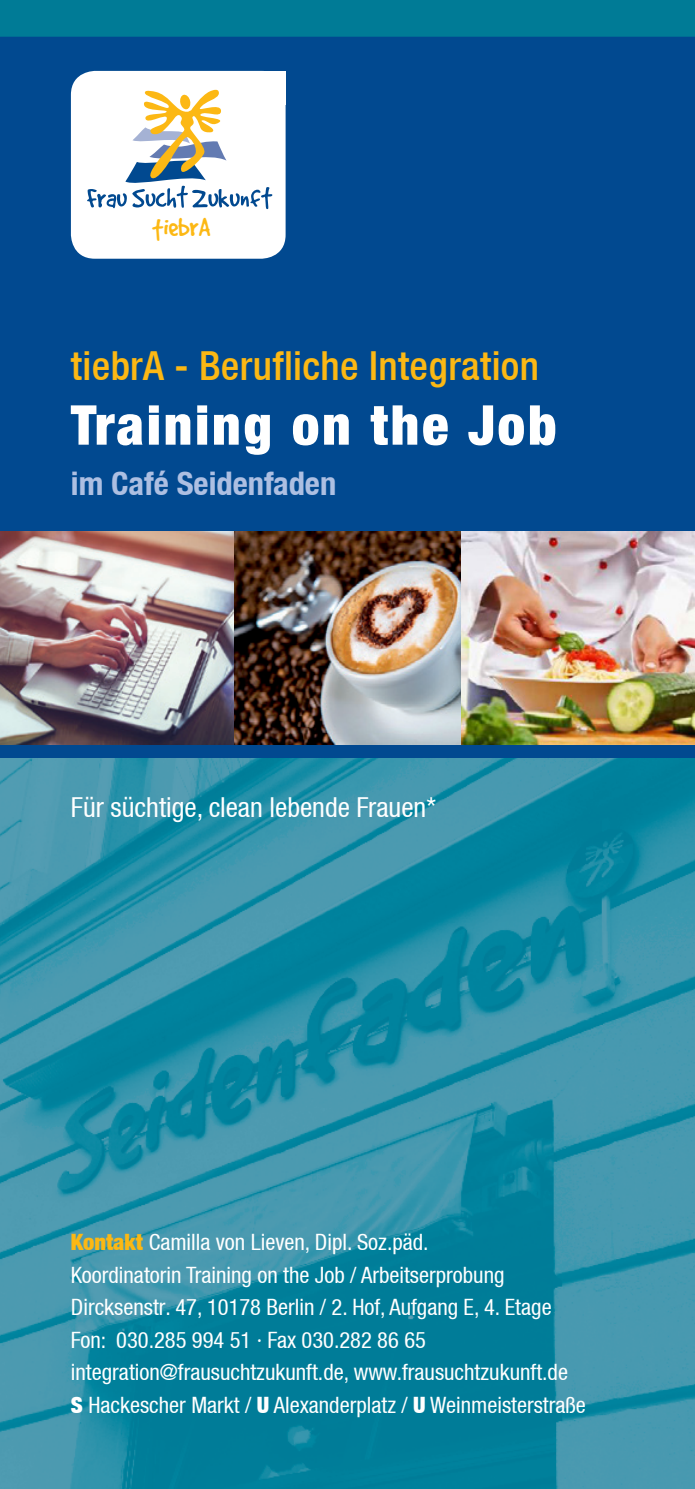
<style>
.page{position:relative;width:695px;height:1489px;background:#fff}
.page>*{position:absolute;margin:0;border:0;box-sizing:border-box;transform-origin:0 0}
.t1{font:900 condensed 55px "Helvetica Neue LT";letter-spacing:.05em;color:#fff}
.t2{font:500 condensed 40px "Helvetica Neue LT";letter-spacing:.01em;color:#fcb814}
.t3{font:700 condensed 32.5px "Helvetica Neue LT";color:#adbfe2}
.t4{font:28.5px "Good Dog Plain";color:#fcb814}
.t5{font:condensed 27.5px "Helvetica Neue LT";color:#fff}
.t6{font:condensed 22.5px "Helvetica Neue LT";color:#fff}
.s1{font-weight:900;color:#fcb814}
.s2{font-weight:900}
</style>
<div class="page">
<div style="left:0;top:0;width:694px;height:643px;background:#014990"></div>
<div style="left:232px;top:71px;width:53px;height:33px;background:#fff"></div>
<div style="left:71px;top:71px;width:214px;height:188px;background:#fff;border-radius:24px"></div>
<svg style="left:87px;top:89px;width:185px;height:120px"></svg>
<div style="left:0;top:744px;width:694px;height:14px;background:#014990"></div>
<div style="left:0;top:0;width:694px;height:37px;background:#007b96"></div>
<img style="left:0;top:758px;width:694px;height:730px">
<img style="left:0;top:531px;width:694px;height:213px">
<p class="t4" style="left:152px;top:213px;width:60px">tiebrA</p>
<p class="t2" style="left:71px;top:341px;width:469px">tiebrA - Berufliche Integration</p>
<p class="t1" style="left:71px;top:391px;width:487px">Training on the Job</p>
<p class="t3" style="left:71px;top:463px;width:267px">im Café Seidenfaden</p>
<p class="t5" style="left:71px;top:791px;width:366px">Für süchtige, clean lebende Frauen*</p>
<p class="t6" style="left:71px;top:1228px;width:359px"><span class="s1">Kontakt</span> Camilla von Lieven, Dipl. Soz.päd.</p>
<p class="t6" style="left:71px;top:1261px;width:435px">Koordinatorin Training on the Job / Arbeitserprobung</p>
<p class="t6" style="left:71px;top:1293px;width:482px">Dircksenstr. 47, 10178 Berlin / 2. Hof, Aufgang E, 4. Etage</p>
<p class="t6" style="left:71px;top:1326px;width:356px">Fon: 030.285 994 51 · Fax 030.282 86 65</p>
<p class="t6" style="left:71px;top:1358px;width:498px">integration@frausuchtzukunft.de, www.frausuchtzukunft.de</p>
<p class="t6" style="left:71px;top:1391px;width:516px"><span class="s2">S</span> Hackescher Markt / <span class="s2">U</span> Alexanderplatz / <span class="s2">U</span> Weinmeisterstraße</p>
</div>
